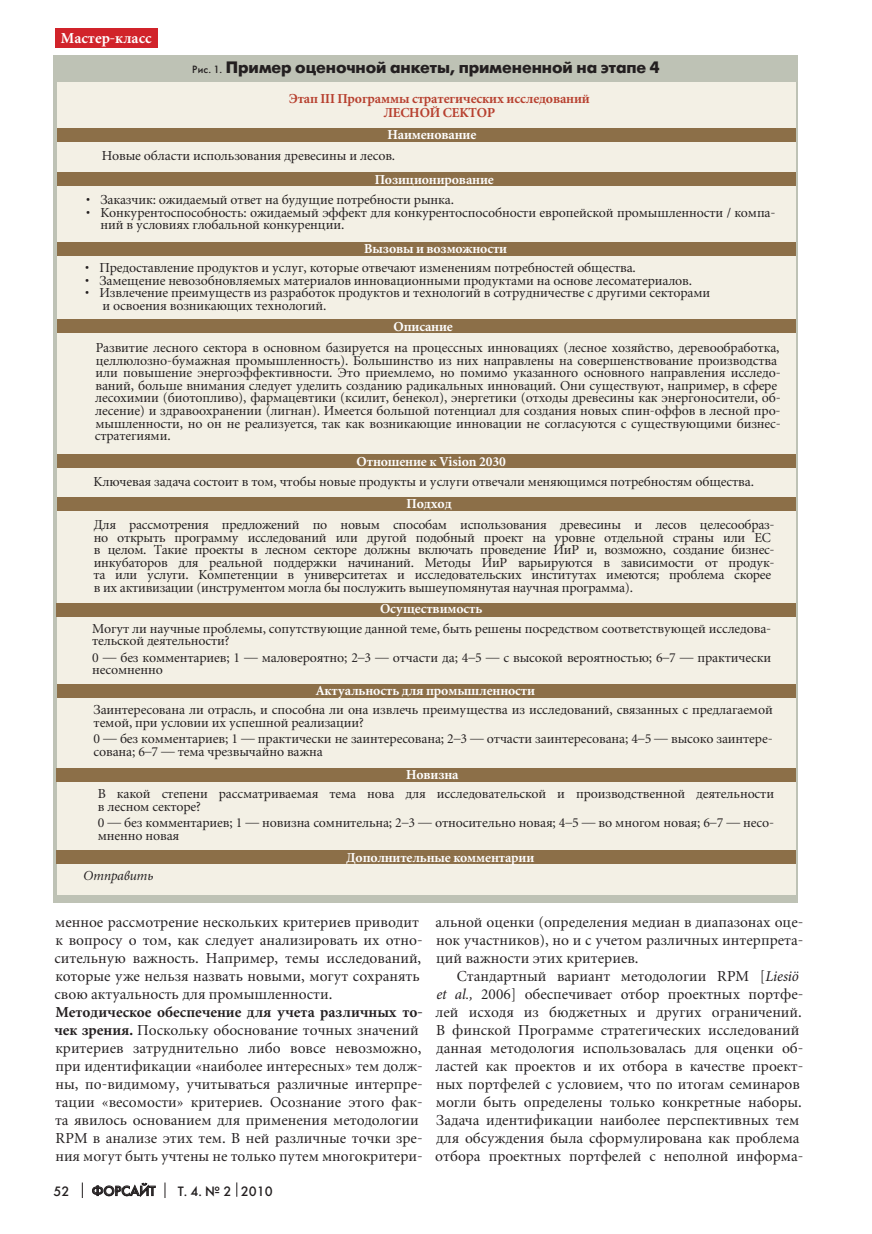
<style>
.page{position:relative;width:872px;height:1234px;background:#fff}
.page>*{position:absolute;margin:0;border:0;box-sizing:border-box;transform-origin:0 0}
.t1{font:700 16.5px "Futura Futuris C";letter-spacing:-.005em;color:#231f20}
.t2{font:15px/18px "Miniature";color:#231f20}
.t3{font:700 15px "Miniature";color:#fff}
.t4{font:13.5px/12.6px "Miniature";letter-spacing:-.01em;color:#231f20}
.t5{font:700 13.5px "Miniature";letter-spacing:-.01em;color:#fff}
.t6{font:700 13.5px/14px "Miniature";letter-spacing:-.01em;color:#b7402f;text-align:center}
.t7{font:13.5px "Futura Futuris C";color:#231f20}
.t8{font:italic 13.5px "Miniature";letter-spacing:-.01em;color:#231f20}
.s1{font-weight:400;font-size:10.5px}
.s2{font-weight:700}
.s3{font-family:"Minion Pro";font-style:italic}
</style>
<div class="page">
<svg style="left:82px;top:1182px;width:1px;height:15px"></svg>
<svg style="left:165px;top:1182px;width:1px;height:15px"></svg>
<svg style="left:92px;top:1182px;width:64px;height:15px"></svg>
<div style="left:55px;top:28px;width:102px;height:20px;background:#d1232a"></div>
<svg style="left:236px;top:1182px;width:1px;height:14px"></svg>
<div style="left:54px;top:77px;width:744px;height:825px;background:linear-gradient(to right,#bec2b5,#bec2b5)"></div>
<div style="left:54px;top:55px;width:744px;height:24px;background:#bec2b5"></div>
<div style="left:57px;top:82px;width:738px;height:812px;background:#f3f0e5"></div>
<div style="left:57px;top:172px;width:738px;height:14px;background:#8c6f48"></div>
<div style="left:57px;top:242px;width:738px;height:13px;background:#8c6f48"></div>
<div style="left:57px;top:128px;width:738px;height:14px;background:#8c6f48"></div>
<div style="left:57px;top:319px;width:738px;height:14px;background:#8c6f48"></div>
<div style="left:57px;top:454px;width:738px;height:14px;background:#8c6f48"></div>
<div style="left:57px;top:497px;width:738px;height:14px;background:#8c6f48"></div>
<div style="left:57px;top:602px;width:738px;height:14px;background:#8c6f48"></div>
<div style="left:57px;top:683px;width:738px;height:14px;background:#8c6f48"></div>
<div style="left:57px;top:768px;width:738px;height:13px;background:#8c6f48"></div>
<div style="left:57px;top:849px;width:738px;height:14px;background:#8c6f48"></div>
<p class="t3" style="left:61px;top:31px;width:92px">Мастер-класс</p>
<p class="t1" style="left:192px;top:58px;width:469px"><span class="s1">Рис. 1.</span> Пример оценочной анкеты, примененной на этапе 4</p>
<p class="t6" style="left:289px;top:93px;width:302px">Этап III Программы стратегических исследований<br>Лесной сектор</p>
<p class="t5" style="left:387px;top:128px;width:90px">Наименование</p>
<p class="t4" style="left:102px;top:150px;width:295px">Новые области использования древесины и лесов.</p>
<p class="t5" style="left:375px;top:173px;width:121px">Позиционирование</p>
<p class="t4" style="left:86px;top:194px;width:369px">• Заказчик: ожидаемый ответ на будущие потребности рынка.</p>
<p class="t4" style="left:100px;top:206px;width:676px;text-indent:-14px">• Конкурентоспособность: ожидаемый эффект для конкурентоспособности европейской промышленности / компа&shy;ний в условиях глобальной конкуренции.</p>
<p class="t5" style="left:364px;top:242px;width:144px">Вызовы и возможности</p>
<p class="t4" style="left:85px;top:262px;width:552px">• Предоставление продуктов и услуг, которые отвечают изменениям потребностей общества.</p>
<p class="t4" style="left:85px;top:274px;width:608px">• Замещение невозобновляемых материалов инновационными продуктами на основе лесоматериалов.</p>
<p class="t4" style="left:102px;top:287px;width:609px;text-indent:-17px">• Извлечение преимуществ из разработок продуктов и технологий в сотрудничестве с другими секторами и освоения возникающих технологий.</p>
<p class="t5" style="left:393px;top:319px;width:61px">Описание</p>
<p class="t4" style="left:95px;top:342px;width:687px">Развитие лесного сектора в основном базируется на процессных инновациях (лесное хозяйство, деревообработка, целлюлозно-бумажная промышленность). Большинство из них направлены на совершенствование производства или повышение энергоэффективности. Это приемлемо, но помимо указанного основного направления исследо&shy;ваний, больше внимания следует уделить созданию радикальных инноваций. Они существуют, например, в сфере лесохимии (биотопливо), фармацевтики (ксилит, бенекол), энергетики (отходы древесины как энергоносители, об&shy;лесение) и здравоохранении (лигнан). Имеется большой потенциал для создания новых спин-оффов в лесной про&shy;мышленности, но он не реализуется, так как возникающие инновации не согласуются с существующими бизнес&shy;стратегиями.</p>
<p class="t5" style="left:356px;top:454px;width:151px">Отношение к Vision 2030</p>
<p class="t4" style="left:94px;top:475px;width:662px">Ключевая задача состоит в том, чтобы новые продукты и услуги отвечали меняющимся потребностям общества.</p>
<p class="t5" style="left:406px;top:497px;width:47px">Подход</p>
<p class="t4" style="left:94px;top:518px;width:682px">Для рассмотрения предложений по новым способам использования древесины и лесов целесообраз&shy;но открыть программу исследований или другой подобный проект на уровне отдельной страны или ЕС в целом. Такие проекты в лесном секторе должны включать проведение ИиР и, возможно, создание бизнес&shy;инкубаторов для реальной поддержки начинаний. Методы ИиР варьируются в зависимости от продук&shy;та или услуги. Компетенции в университетах и исследовательских институтах имеются; проблема скорее в их активизации (инструментом могла бы послужить вышеупомянутая научная программа).</p>
<p class="t5" style="left:380px;top:602px;width:104px">Осуществимость</p>
<p class="t4" style="left:92px;top:622px;width:680px">Могут ли научные проблемы, сопутствующие данной теме, быть решены посредством соответствующей исследова&shy;тельской деятельности?</p>
<p class="t4" style="left:92px;top:651px;width:680px">0 — без комментариев; 1 — маловероятно; 2–3 — отчасти да; 4–5 — с высокой вероятностью; 6–7 — практически несомненно</p>
<p class="t5" style="left:315px;top:683px;width:221px">Актуальность для промышленности</p>
<p class="t4" style="left:94px;top:703px;width:680px">Заинтересована ли отрасль, и способна ли она извлечь преимущества из исследований, связанных с предлагаемой темой, при условии их успешной реализации?</p>
<p class="t4" style="left:94px;top:732px;width:680px">0 — без комментариев; 1 — практически не заинтересована; 2–3 — отчасти заинтересована; 4–5 — высоко заинтере&shy;сована; 6–7 — тема чрезвычайно важна</p>
<p class="t5" style="left:406px;top:768px;width:54px">Новизна</p>
<p class="t4" style="left:98px;top:787px;width:678px">В какой степени рассматриваемая тема нова для исследовательской и производственной деятельности в лесном секторе?</p>
<p class="t4" style="left:98px;top:816px;width:677px">0 — без комментариев; 1 — новизна сомнительна; 2–3 — относительно новая; 4–5 — во многом новая; 6–7 — несо&shy;мненно новая</p>
<p class="t5" style="left:346px;top:851px;width:190px">Дополнительные комментарии</p>
<p class="t8" style="left:83px;top:868px;width:71px">Отправить</p>
<p class="t2" style="left:55px;top:913px;width:369px">менное рассмотрение нескольких критериев приводит к вопросу о том, как следует анализировать их отно&shy;сительную важность. Например, темы исследований, которые уже нельзя назвать новыми, могут сохранять свою актуальность для промышленности.</p>
<p class="t2" style="left:54px;top:1003px;width:370px"><span class="s2">Методическое обеспечение для учета различных то&shy;чек зрения.</span> Поскольку обоснование точных значений критериев затруднительно либо вовсе невозможно, при идентификации «наиболее интересных» тем долж&shy;ны, по-видимому, учитываться различные интерпре&shy;тации «весомости» критериев. Осознание этого фак&shy;та явилось основанием для применения методологии RPM в анализе этих тем. В ней различные точки зре&shy;ния могут быть учтены не только путем многокритери-</p>
<p class="t7" style="left:54px;top:1182px;width:17px">52</p>
<p class="t7" style="left:92px;top:1182px;width:65px">Форсайт</p>
<p class="t7" style="left:178px;top:1182px;width:96px">Т. 4. № 2 2010</p>
<p class="t2" style="left:435px;top:913px;width:369px;text-align:justify">альной оценки (определения медиан в диапазонах оце&shy;нок участников), но и с учетом различных интерпрета&shy;ций важности этих критериев.</p>
<p class="t2" style="left:435px;top:967px;width:370px;text-indent:21px">Стандартный вариант методологии RPM [<span class="s3">Liesiö et al.,</span> 2006] обеспечивает отбор проектных портфе&shy;лей исходя из бюджетных и других ограничений.<br>В финской Программе стратегических исследований данная методология использовалась для оценки об&shy;ластей как проектов и их отбора в качестве проект&shy;ных портфелей с условием, что по итогам семинаров могли быть определены только конкретные наборы.<br>Задача идентификации наиболее перспективных тем для обсуждения была сформулирована как проблема отбора проектных портфелей с неполной информа-</p>
</div>
